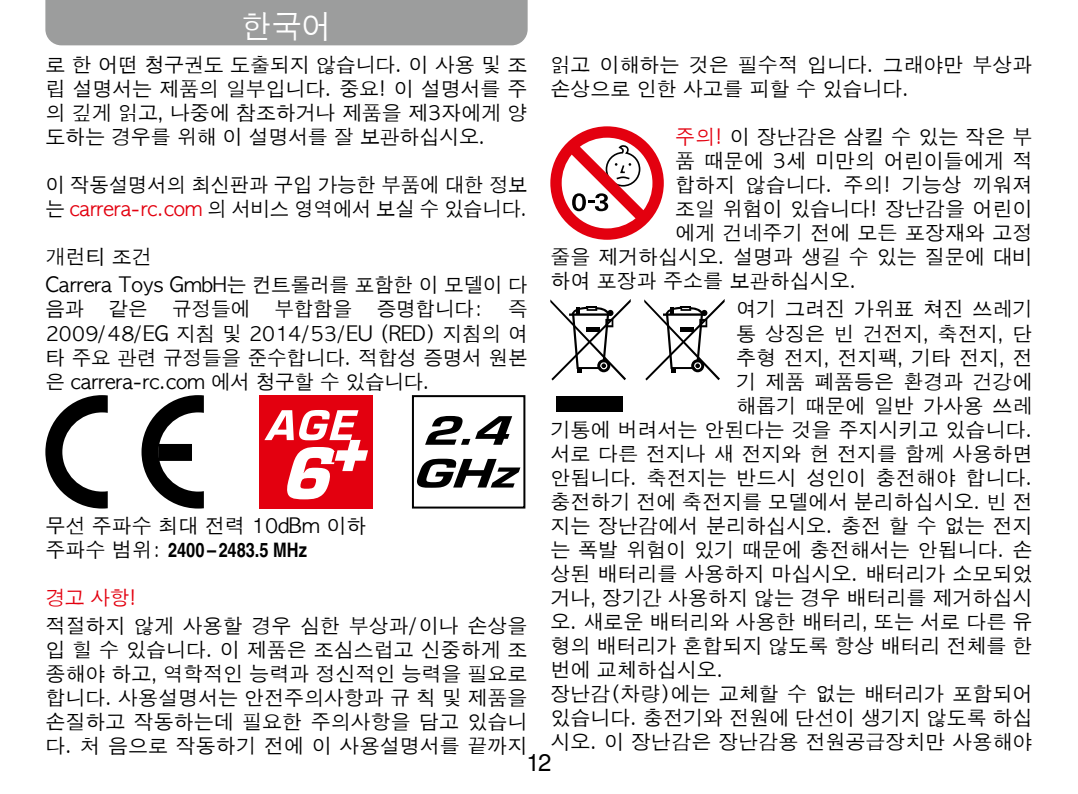
<style>
.page{position:relative;width:1078px;height:794px;background:#fff}
.page>*{position:absolute;margin:0;border:0;box-sizing:border-box;transform-origin:0 0}
.t1{font:32px "Apple Gothic";color:#fff;scale:.94 1}
.t2{font:24px "Nimbus San LOT";color:#000}
.t3{font:20px/24px "Apple Gothic";color:#000;text-align:justify}
.t4{font:20px "Nimbus San LOT Bol Con";color:#000}
.t5{font:20px "Apple Gothic";color:#e3000f}
.s1{color:#e3000f}
.s2{font-family:"Apple Gothic"}
</style>
<div class="page">
<svg style="left:45px;top:395px;width:63px;height:113px"></svg>
<svg style="left:141px;top:395px;width:63px;height:113px"></svg>
<div style="left:259px;top:395px;width:114px;height:113px;background:#e3000f"></div>
<svg style="left:264px;top:410px;width:104px;height:89px"></svg>
<svg style="left:411px;top:395px;width:115px;height:114px"></svg>
<svg style="left:550px;top:126px;width:113px;height:114px"></svg>
<div style="left:556px;top:396px;width:67px;height:16px;background:#000"></div>
<svg style="left:550px;top:299px;width:80px;height:81px"></svg>
<svg style="left:644px;top:299px;width:80px;height:81px"></svg>
<div style="left:45px;top:0;width:482px;height:45px;background:#9c9d9d"></div>
<h1 class="t1" style="left:241px;top:9px;width:97px">한국어</h1>
<p class="t3" style="left:45px;top:53px;width:483px">로 한 어떤 청구권도 도출되지 않습니다. 이 사용 및 조 립 설명서는 제품의 일부입니다. 중요! 이 설명서를 주 의 깊게 읽고, 나중에 참조하거나 제품을 제3자에게 양 도하는 경우를 위해 이 설명서를 잘 보관하십시오.</p>
<p class="t3" style="left:45px;top:173px;width:483px">이 작동설명서의 최신판과 구입 가능한 부품에 대한 정보 는 <span class="s1">carrera-rc.com</span> 의 서비스 영역에서 보실 수 있습니다.</p>
<p class="t3" style="left:45px;top:243px;width:483px;line-height:28px">개런티 조건<br>Carrera Toys GmbH는 컨트롤러를 포함한 이 모델이 다</p>
<p class="t3" style="left:45px;top:297px;width:483px">음과 같은 규정들에 부합함을 증명합니다: 즉 2009/48/EG 지침 및 2014/53/EU (RED) 지침의 여 타 주요 관련 규정들을 준수합니다. 적합성 증명서 원본 은 carrera-rc.com 에서 청구할 수 있습니다.</p>
<p class="t3" style="left:550px;top:53px;width:483px">읽고 이해하는 것은 필수적 입니다. 그래야만 부상과 손상으로 인한 사고를 피할 수 있습니다.</p>
<p class="t3" style="left:675px;top:125px;width:359px"><span class="s1">주의!</span> 이 장난감은 삼킬 수 있는 작은 부</p>
<p class="t3" style="left:675px;top:149px;width:359px">품 때문에 3세 미만의 어린이들에게 적</p>
<p class="t3" style="left:675px;top:173px;width:359px">합하지 않습니다. 주의! 기능상 끼워져</p>
<p class="t3" style="left:675px;top:197px;width:359px">조일 위험이 있습니다! 장난감을 어린이</p>
<p class="t3" style="left:675px;top:221px;width:359px">에게 건네주기 전에 모든 포장재와 고정</p>
<p class="t3" style="left:550px;top:245px;width:483px">줄을 제거하십시오. 설명과 생길 수 있는 질문에 대비</p>
<p class="t3" style="left:550px;top:269px;width:308px">하여 포장과 주소를 보관하십시오.</p>
<p class="t3" style="left:735px;top:297px;width:298px">여기 그려진 가위표 쳐진 쓰레기</p>
<p class="t3" style="left:735px;top:321px;width:298px">통 상징은 빈 건전지, 축전지, 단</p>
<p class="t3" style="left:735px;top:345px;width:298px">추형 전지, 전지팩, 기타 전지, 전</p>
<p class="t3" style="left:735px;top:369px;width:298px">기 제품 폐품등은 환경과 건강에</p>
<p class="t3" style="left:735px;top:393px;width:298px">해롭기 때문에 일반 가사용 쓰레</p>
<p class="t3" style="left:550px;top:417px;width:483px">기통에 버려서는 안된다는 것을 주지시키고 있습니다.</p>
<p class="t3" style="left:550px;top:441px;width:483px">서로 다른 전지나 새 전지와 헌 전지를 함께 사용하면</p>
<p class="t3" style="left:550px;top:465px;width:483px">안됩니다. 축전지는 반드시 성인이 충전해야 합니다.</p>
<p class="t3" style="left:550px;top:489px;width:483px">충전하기 전에 축전지를 모델에서 분리하십시오. 빈 전</p>
<p class="t3" style="left:550px;top:513px;width:483px">지는 장난감에서 분리하십시오. 충전 할 수 없는 전지</p>
<p class="t3" style="left:550px;top:537px;width:483px">는 폭발 위험이 있기 때문에 충전해서는 안됩니다. 손</p>
<p class="t3" style="left:550px;top:561px;width:483px">상된 배터리를 사용하지 마십시오. 배터리가 소모되었</p>
<p class="t3" style="left:550px;top:585px;width:483px">거나, 장기간 사용하지 않는 경우 배터리를 제거하십시</p>
<p class="t3" style="left:550px;top:609px;width:483px">오. 새로운 배터리와 사용한 배터리, 또는 서로 다른 유</p>
<p class="t3" style="left:550px;top:633px;width:483px">형의 배터리가 혼합되지 않도록 항상 배터리 전체를 한</p>
<p class="t3" style="left:550px;top:657px;width:175px">번에 교체하십시오.</p>
<p class="t3" style="left:550px;top:681px;width:483px">장난감(차량)에는 교체할 수 없는 배터리가 포함되어</p>
<p class="t3" style="left:550px;top:705px;width:483px">있습니다. 충전기와 전원에 단선이 생기지 않도록 하십</p>
<p class="t3" style="left:550px;top:729px;width:483px">시오. 이 장난감은 장난감용 전원공급장치만 사용해야</p>
<p class="t3" style="left:45px;top:513px;width:322px">무선 주파수 최대 전력 10dBm 이하</p>
<p class="t4" style="left:45px;top:537px;width:263px"><span class="s2">주파수 범위:</span> 2400 – 2483.5 MHz</p>
<p class="t5" style="left:45px;top:586px;width:93px">경고 사항!</p>
<p class="t3" style="left:45px;top:613px;width:483px">적절하지 않게 사용할 경우 심한 부상과/이나 손상을 입 힐 수 있습니다. 이 제품은 조심스럽고 신중하게 조 종해야 하고, 역학적인 능력과 정신적인 능력을 필요로 합니다. 사용설명서는 안전주의사항과 규 칙 및 제품을 손질하고 작동하는데 필요한 주의사항을 담고 있습니 다. 처 음으로 작동하기 전에 이 사용설명서를 끝까지</p>
<p class="t2" style="left:526px;top:748px;width:27px">12</p>
</div>
